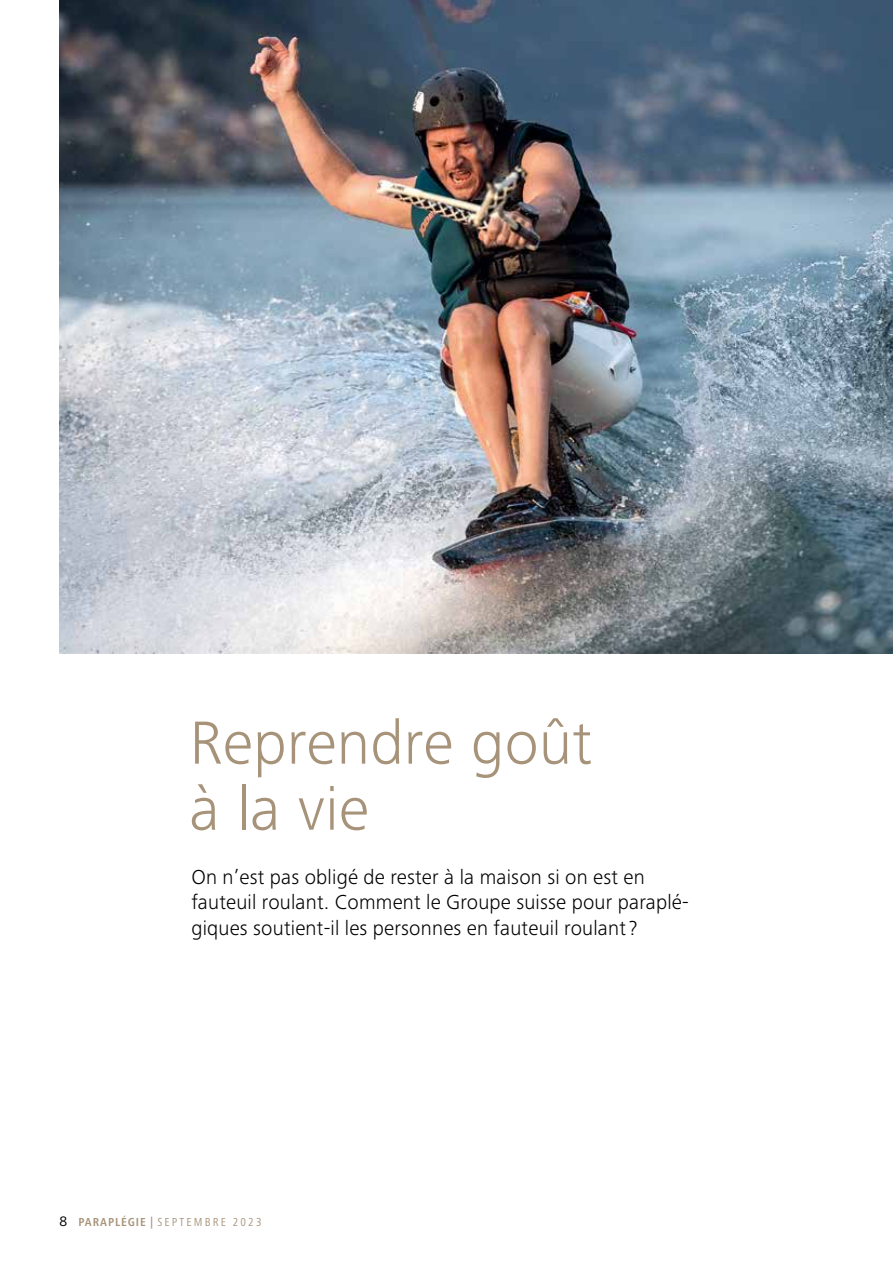
<style>
.page{position:relative;width:893px;height:1263px;background:#fff}
.page>*{position:absolute;margin:0;border:0;box-sizing:border-box;transform-origin:0 0}
.t1{font:300 63px/66px "Frutiger Next Pro";letter-spacing:.005em;color:#a79379}
.t2{font:300 21px/25.5px "Frutiger Next Pro";letter-spacing:.01em;color:#000}
.t3{font:condensed 12px "Frutiger Next Pro";letter-spacing:.18em;color:#a79379}
.s1{font-stretch:normal;font-size:14.25px;color:#000}
.s2{font-weight:700}
</style>
<div class="page">
<img style="left:60px;top:0;width:833px;height:653px">
<h1 class="t1" style="left:190px;top:710px;width:404px">Reprendre goût à la vie</h1>
<p class="t2" style="left:191px;top:864px;width:499px">On n’est pas obligé de rester à la maison si on est en fauteuil roulant. Comment le Groupe suisse pour paraplé&shy;giques soutient-il les personnes en fauteuil roulant?</p>
<p class="t3" style="left:60px;top:1215px;width:204px"><span class="s1">8</span> <span class="s2">PARAPLÉGIE |</span> SEPTEMBRE 2023</p>
</div>
